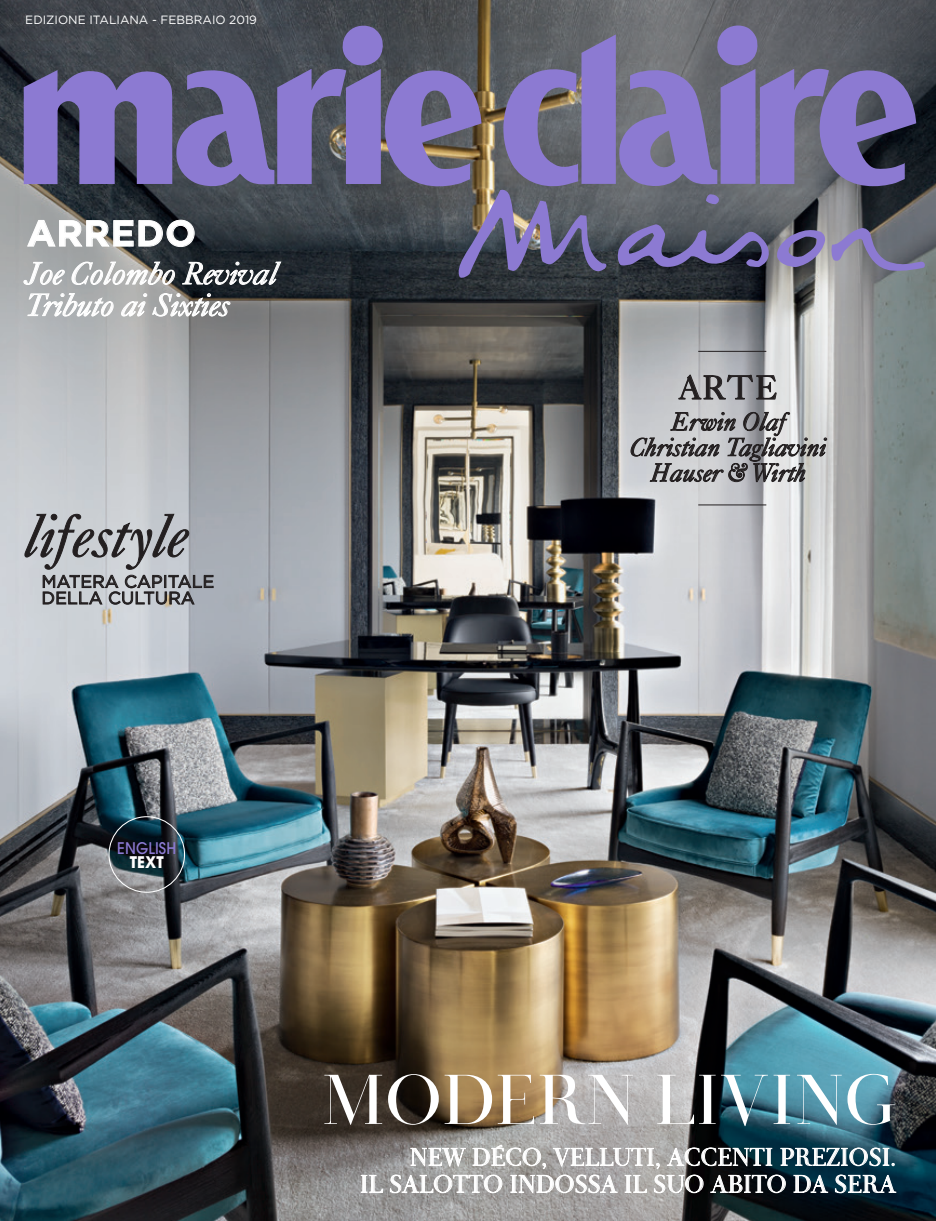
<style>
.page{position:relative;width:936px;height:1221px;background:#fff}
.page>*{position:absolute;margin:0;border:0;box-sizing:border-box;transform-origin:0 0}
.t1{font:600 73.5px "Didot Display";letter-spacing:.03em;color:#fff}
.t2{font:italic 60px "Caslon 540 BT";letter-spacing:.01em;color:#231f20}
.t3{font:700 36.45px "Gotham";letter-spacing:.02em;color:#fff}
.t4{font:33.75px "Caslon 540 BT";color:#231f20}
.t5{font:italic 31.5px/31.5px "Caslon 540 LT Std";letter-spacing:-.01em;color:#fff}
.t6{font:600 25.5px/27px "Didot Display";letter-spacing:.035em;color:#fff;text-align:right}
.t7{font:italic 25.5px/25.5px "Caslon 540 LT Std";letter-spacing:-.01em;color:#231f20;text-align:center}
.t8{font:17.4px "Gotham";letter-spacing:.01em;color:#231f20}
.t9{font:500 15.9px "Avant Garde";letter-spacing:.01em;color:#8c7ad2;scale:.92 1}
.t10{font:700 15.9px "Avant Garde";color:#fff;scale:.92 1}
.t11{font:12px "Gotham";color:#fff}
</style>
<div class="page">
<img style="left:0;top:0;width:935px;height:1220px">
<svg style="left:24px;top:24px;width:901px;height:308px;background:#66647e"></svg>
<hr style="left:698px;top:504px;width:68px;height:1px;background:#231f20">
<hr style="left:698px;top:351px;width:68px;height:1px;background:#231f20">
<svg style="left:678px;top:374px;width:98px;height:26px;background:#9a9a9d"></svg>
<svg style="left:630px;top:412px;width:197px;height:80px;background:#acacae"></svg>
<svg style="left:24px;top:513px;width:190px;height:92px;background:#acafb4"></svg>
<div style="left:108px;top:816px;width:77px;height:76px;border:1px solid #fff;border-radius:50%"></div>
<svg style="left:361px;top:1174px;width:22px;height:18px"></svg>
<svg style="left:390px;top:1144px;width:506px;height:49px;background:#81898d"></svg>
<p class="t11" style="left:25px;top:12px;width:233px">EDIZIONE ITALIANA - FEBBRAIO 2019</p>
<h3 class="t3" style="left:27px;top:209px;width:171px">ARREDO</h3>
<p class="t5" style="left:26px;top:257px;width:253px">Joe Colombo Revival<br>Tributo ai Sixties</p>
<h2 class="t2" style="left:26px;top:498px;width:164px">lifestyle</h2>
<p class="t8" style="left:41px;top:570px;width:29px">MATERA</p>
<p class="t8" style="left:124px;top:570px;width:50px">CAPITALE</p>
<p class="t8" style="left:41px;top:586px;width:13px">DELLA</p>
<p class="t8" style="left:108px;top:586px;width:74px">CULTURA</p>
<h3 class="t4" style="left:679px;top:366px;width:98px">ARTE</h3>
<p class="t7" style="left:630px;top:408px;width:198px">Erwin Olaf<br>Christian Tagliavini<br>Hauser &amp; Wirth</p>
<p class="t9" style="left:117px;top:838px;width:66px">ENGLISH</p>
<p class="t10" style="left:130px;top:851px;width:38px">text</p>
<h1 class="t1" style="left:323px;top:1050px;width:574px">MODERN LIVING</h1>
<p class="t6" style="left:360px;top:1143px;width:537px">NEW DéCO, VELLUTI, ACCENTI PREZIOSI.<br>IL SALOTTO INDOSSA IL SUO ABITO DA SERA</p>
</div>
